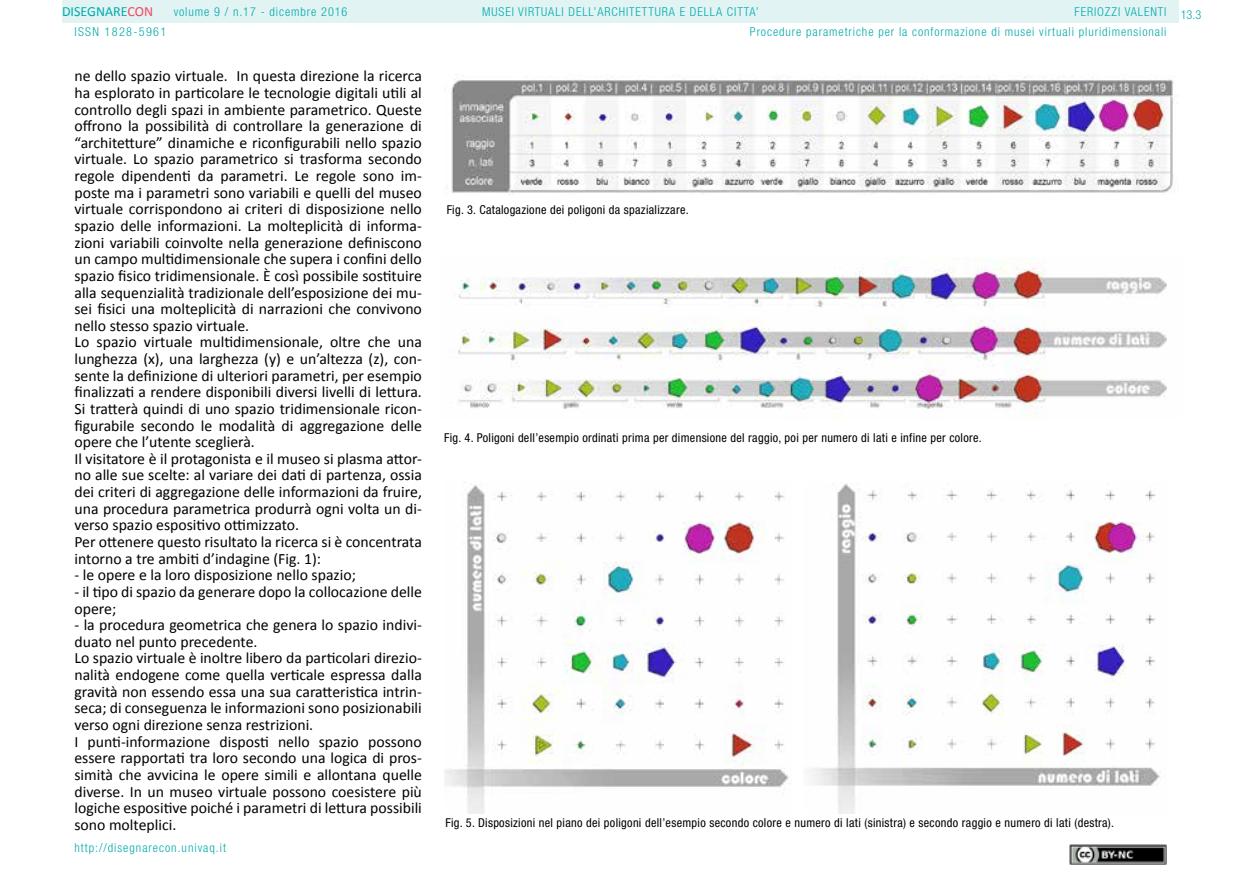
<style>
.page{position:relative;width:1241px;height:893px;background:#fff}
.page>*{position:absolute;margin:0;border:0;box-sizing:border-box;transform-origin:0 0}
.t1{font:15.75px/16.6px "Calibri";color:#000}
.t2{font:14px "Calibri";color:#00aaad}
.t3{font:condensed 12.25px "Helvetica Neue LT Std";letter-spacing:.025em;color:#000}
.t4{font:300 condensed 12.25px/19.4px "Helvetica Neue LT Std";letter-spacing:.075em;color:#00aaad;text-align:right}
.t5{font:300 condensed 12.25px "Helvetica Neue LT Std";letter-spacing:.11em;color:#00aaad}
.s1{color:#f24862}
</style>
<div class="page">
<div style="left:62px;top:0;width:1116px;height:23px;background:#e2f3f3"></div>
<img style="left:1069px;top:845px;width:97px;height:19px">
<img style="left:444px;top:75px;width:730px;height:120px">
<img style="left:458px;top:258px;width:709px;height:160px">
<img style="left:444px;top:485px;width:345px;height:328px">
<img style="left:809px;top:483px;width:351px;height:330px">
<p class="t2" style="left:62px;top:3px;width:93px">DISEGNARE<span class="s1">CON</span></p>
<p class="t4" style="left:749px;top:2px;width:418px">FERIOZZI VALENTI<br>Procedure parametriche per la conformazione di musei virtuali pluridimensionali</p>
<p class="t4" style="left:174px;top:2px;width:175px">volume 9 / n.17 - dicembre 2016</p>
<p class="t4" style="left:482px;top:2px;width:278px">MUSEI VIRTUALI DELL’ARCHITETTURA E DELLA CITTA’</p>
<p class="t4" style="left:1180px;top:5px;width:22px">13.3</p>
<p class="t5" style="left:74px;top:24px;width:93px">ISSN 1828-5961</p>
<p class="t1" style="left:74px;top:67px;width:349px">ne dello spazio virtuale. In questa direzione la ricerca ha esplorato in particolare le tecnologie digitali utili al controllo degli spazi in ambiente parametrico. Queste offrono la possibilità di controllare la generazione di “architetture” dinamiche e riconfigurabili nello spazio virtuale. Lo spazio parametrico si trasforma secondo regole dipendenti da parametri. Le regole sono im&shy;poste ma i parametri sono variabili e quelli del museo virtuale corrispondono ai criteri di disposizione nello spazio delle informazioni. La molteplicità di informa&shy;zioni variabili coinvolte nella generazione definiscono un campo multidimensionale che supera i confini dello spazio fisico tridimensionale. È così possibile sostituire alla sequenzialità tradizionale dell’esposizione dei mu&shy;sei fisici una molteplicità di narrazioni che convivono nello stesso spazio virtuale.<br>Lo spazio virtuale multidimensionale, oltre che una lunghezza (x), una larghezza (y) e un’altezza (z), con&shy;sente la definizione di ulteriori parametri, per esempio finalizzati a rendere disponibili diversi livelli di lettura.<br>Si tratterà quindi di uno spazio tridimensionale ricon&shy;figurabile secondo le modalità di aggregazione delle opere che l’utente sceglierà.<br>Il visitatore è il protagonista e il museo si plasma attor&shy;no alle sue scelte: al variare dei dati di partenza, ossia dei criteri di aggregazione delle informazioni da fruire, una procedura parametrica produrrà ogni volta un di&shy;verso spazio espositivo ottimizzato.<br>Per ottenere questo risultato la ricerca si è concentrata intorno a tre ambiti d’indagine (Fig. 1):</p>
<p class="t1" style="left:74px;top:566px;width:283px">- le opere e la loro disposizione nello spazio;</p>
<p class="t1" style="left:74px;top:583px;width:349px">- il tipo di spazio da generare dopo la collocazione delle opere;</p>
<p class="t1" style="left:74px;top:616px;width:349px">- la procedura geometrica che genera lo spazio indivi&shy;duato nel punto precedente.<br>Lo spazio virtuale è inoltre libero da particolari direzio&shy;nalità endogene come quella verticale espressa dalla gravità non essendo essa una sua caratteristica intrin&shy;seca; di conseguenza le informazioni sono posizionabili verso ogni direzione senza restrizioni.<br>I punti-informazione disposti nello spazio possono essere rapportati tra loro secondo una logica di pros&shy;simità che avvicina le opere simili e allontana quelle diverse. In un museo virtuale possono coesistere più logiche espositive poiché i parametri di lettura possibili sono molteplici.</p>
<p class="t4" style="left:74px;top:838px;width:153px">http://disegnarecon.univaq.it</p>
<p class="t3" style="left:446px;top:203px;width:243px">Fig. 3. Catalogazione dei poligoni da spazializzare.</p>
<p class="t3" style="left:444px;top:430px;width:539px">Fig. 4. Poligoni dell’esempio ordinati prima per dimensione del raggio, poi per numero di lati e infine per colore.</p>
<p class="t3" style="left:445px;top:815px;width:670px">Fig. 5. Disposizioni nel piano dei poligoni dell’esempio secondo colore e numero di lati (sinistra) e secondo raggio e numero di lati (destra).</p>
</div>
